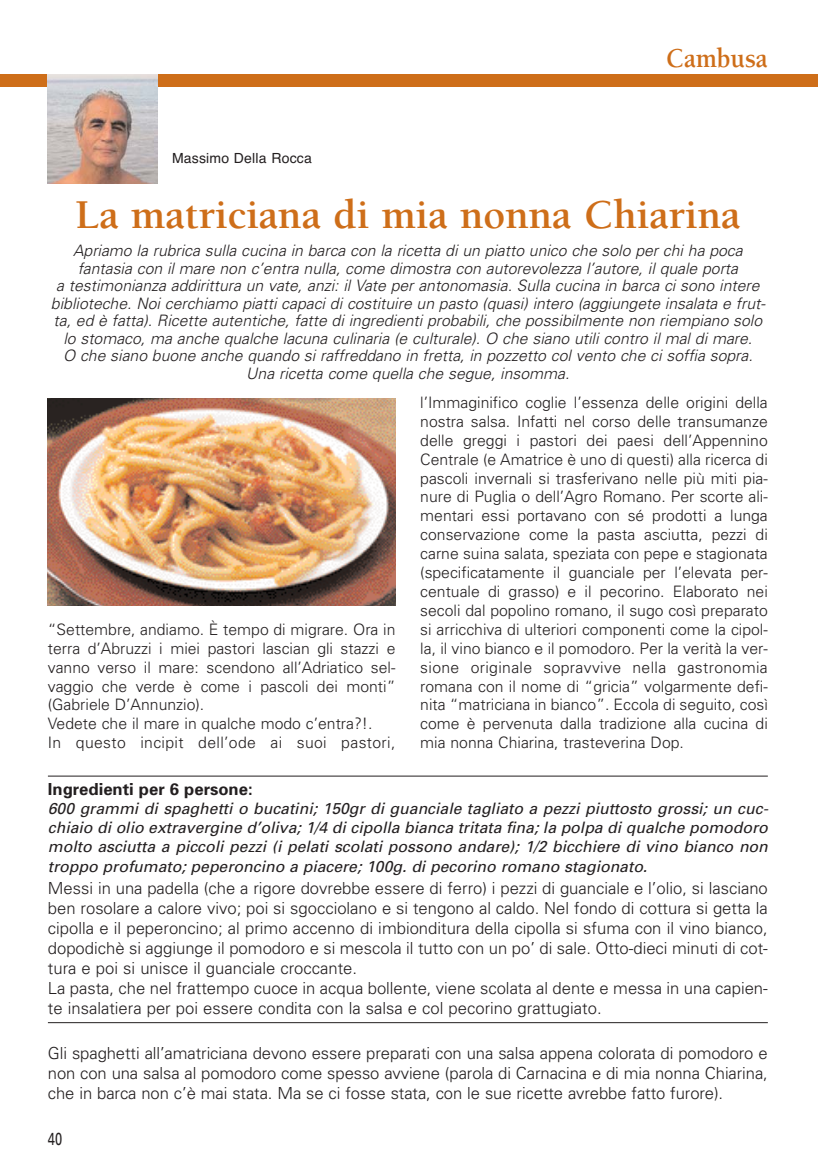
<style>
.page{position:relative;width:818px;height:1166px;background:#fff}
.page>*{position:absolute;margin:0;border:0;box-sizing:border-box;transform-origin:0 0}
.t1{font:700 42px "Berkeley";color:#ce6e19}
.t2{font:700 28px "Berkeley";color:#ce6e19;scale:.92 1}
.t3{font:17.5px "Univers";color:#231f20;scale:.73 1}
.t4{font:300 16.62px/19.9px "Univers";color:#231f20}
.t5{font:700 16.62px "Univers";color:#231f20}
.t6{font:300 15.75px/18.9px "Univers";color:#231f20}
.t7{font:italic 300 15.75px/17.5px "Univers";color:#231f20;text-align:center}
.t8{font:italic 15.75px/19.1px "Univers";color:#231f20;text-align:justify}
.t9{font:14px "Helvetica";letter-spacing:.015em;color:#231f20}
</style>
<div class="page">
<div style="left:0;top:74px;width:817px;height:13px;background:#ce6e19"></div>
<img style="left:48px;top:74px;width:109px;height:110px">
<img style="left:48px;top:398px;width:347px;height:208px">
<hr style="left:48px;top:775px;width:719px;height:1px;background:#231f20">
<hr style="left:48px;top:1022px;width:719px;height:1px;background:#231f20">
<p class="t9" style="left:172px;top:153px;width:141px">Massimo Della Rocca</p>
<h2 class="t2" style="left:665px;top:47px;width:112px">Cambusa</h2>
<h1 class="t1" style="left:75px;top:198px;width:666px">La matriciana di mia nonna Chiarina</h1>
<p class="t7" style="left:51px;top:243px;width:715px">Apriamo la rubrica sulla cucina in barca con la ricetta di un piatto unico che solo per chi ha poca fantasia con il mare non c’entra nulla, come dimostra con autorevolezza l’autore, il quale porta<br>a testimonianza addirittura un vate, anzi: il Vate per antonomasia. Sulla cucina in barca ci sono intere biblioteche. Noi cerchiamo piatti capaci di costituire un pasto (quasi) intero (aggiungete insalata e frut&shy;ta, ed è fatta). Ricette autentiche, fatte di ingredienti probabili, che possibilmente non riempiano solo lo stomaco, ma anche qualche lacuna culinaria (e culturale). O che siano utili contro il mal di mare.<br>O che siano buone anche quando si raffreddano in fretta, in pozzetto col vento che ci soffia sopra.<br>Una ricetta come quella che segue, insomma.</p>
<p class="t6" style="left:48px;top:621px;width:349px">“Settembre, andiamo. È tempo di migrare. Ora in terra d’Abruzzi i miei pastori lascian gli stazzi e vanno verso il mare: scendono all’Adriatico sel&shy;vaggio che verde è come i pascoli dei monti” (Gabriele D’Annunzio).<br>Vedete che il mare in qualche modo c’entra?!.<br>In questo incipit dell’ode ai suoi pastori,</p>
<p class="t6" style="left:420px;top:394px;width:349px;text-align:justify">l’Immaginifico coglie l’essenza delle origini della nostra salsa. Infatti nel corso delle transumanze delle greggi i pastori dei paesi dell’Appennino Centrale (e Amatrice è uno di questi) alla ricerca di pascoli invernali si trasferivano nelle più miti pia&shy;nure di Puglia o dell’Agro Romano. Per scorte ali&shy;mentari essi portavano con sé prodotti a lunga conservazione come la pasta asciutta, pezzi di carne suina salata, speziata con pepe e stagionata (specificatamente il guanciale per l’elevata per&shy;centuale di grasso) e il pecorino. Elaborato nei secoli dal popolino romano, il sugo così preparato si arricchiva di ulteriori componenti come la cipol&shy;la, il vino bianco e il pomodoro. Per la verità la ver&shy;sione originale sopravvive nella gastronomia romana con il nome di “gricia” volgarmente defi&shy;nita “matriciana in bianco”. Eccola di seguito, così come è pervenuta dalla tradizione alla cucina di mia nonna Chiarina, trasteverina Dop.</p>
<p class="t5" style="left:48px;top:783px;width:206px">Ingredienti per 6 persone:</p>
<p class="t8" style="left:48px;top:800px;width:721px">600 grammi di spaghetti o bucatini; 150gr di guanciale tagliato a pezzi piuttosto grossi; un cuc&shy;chiaio di olio extravergine d’oliva; 1/4 di cipolla bianca tritata fina; la polpa di qualche pomodoro molto asciutta a piccoli pezzi (i pelati scolati possono andare); 1/2 bicchiere di vino bianco non troppo profumato; peperoncino a piacere; 100g. di pecorino romano stagionato.</p>
<p class="t4" style="left:48px;top:880px;width:721px">Messi in una padella (che a rigore dovrebbe essere di ferro) i pezzi di guanciale e l’olio, si lasciano ben rosolare a calore vivo; poi si sgocciolano e si tengono al caldo. Nel fondo di cottura si getta la cipolla e il peperoncino; al primo accenno di imbionditura della cipolla si sfuma con il vino bianco, dopodichè si aggiunge il pomodoro e si mescola il tutto con un po’ di sale. Otto-dieci minuti di cot&shy;tura e poi si unisce il guanciale croccante.<br>La pasta, che nel frattempo cuoce in acqua bollente, viene scolata al dente e messa in una capien&shy;te insalatiera per poi essere condita con la salsa e col pecorino grattugiato.</p>
<p class="t4" style="left:48px;top:1044px;width:721px;text-align:justify">Gli spaghetti all’amatriciana devono essere preparati con una salsa appena colorata di pomodoro e non con una salsa al pomodoro come spesso avviene (parola di Carnacina e di mia nonna Chiarina, che in barca non c’è mai stata. Ma se ci fosse stata, con le sue ricette avrebbe fatto furore).</p>
<p class="t3" style="left:48px;top:1132px;width:21px">40</p>
</div>
